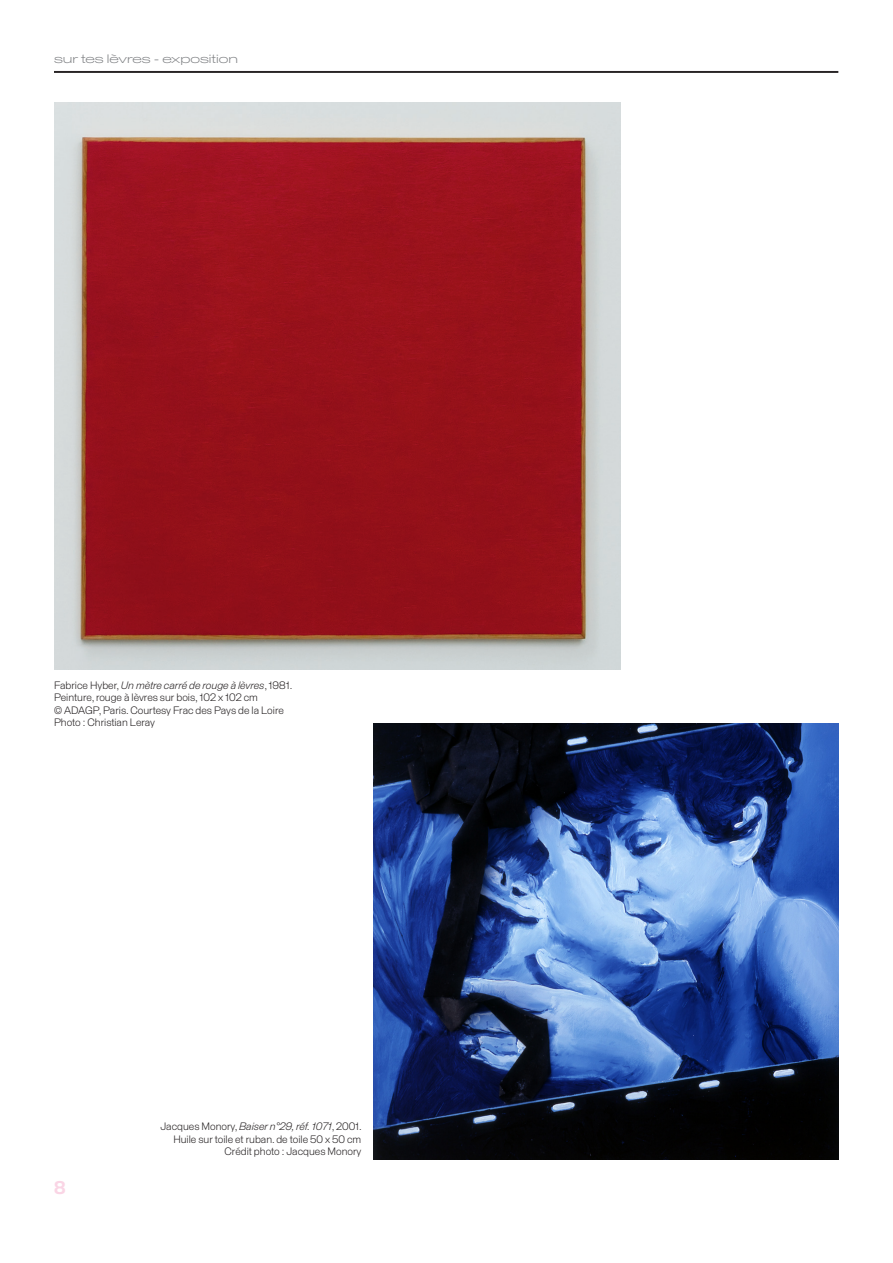
<style>
.page{position:relative;width:893px;height:1263px;background:#fff}
.page>*{position:absolute;margin:0;border:0;box-sizing:border-box;transform-origin:0 0}
.t1{font:600 18px "Staff";color:#fad5e5}
.t2{font:300 12px "Staff X Wide";color:#808285}
.t3{font:300 10.5px "Staff";color:#231f20}
.t4{font:italic 300 10.5px "Staff";color:#231f20}
.s1{font-style:normal}
.s2{font-style:italic}
</style>
<div class="page">
<hr style="left:54px;top:71px;width:784px;height:1px;background:#231f20">
<hr style="left:54px;top:72px;width:784px;height:1px;background:#231f20">
<img style="left:54px;top:102px;width:567px;height:567px">
<img style="left:373px;top:724px;width:466px;height:436px">
<p class="t2" style="left:54px;top:51px;width:186px">sur tes lèvres - exposition</p>
<p class="t4" style="left:54px;top:679px;width:240px"><span class="s1">Fabrice Hyber,</span> Un mètre carré de rouge à lèvres<span class="s1">, 1981.</span></p>
<p class="t3" style="left:54px;top:691px;width:205px">Peinture, rouge à lèvres sur bois, 102 x 102 cm</p>
<p class="t3" style="left:54px;top:704px;width:231px">© ADAGP, Paris. Courtesy Frac des Pays de la Loire</p>
<p class="t3" style="left:54px;top:716px;width:103px">Photo : Christian Leray</p>
<h1 class="t1" style="left:54px;top:1177px;width:13px">8</h1>
<p class="t3" style="left:160px;top:1120px;width:203px">Jacques Monory, <span class="s2">Baiser n°29, réf. 1071</span>, 2001.</p>
<p class="t3" style="left:173px;top:1133px;width:190px">Huile sur toile et ruban. de toile 50 x 50 cm</p>
<p class="t3" style="left:225px;top:1145px;width:138px">Crédit photo : Jacques Monory</p>
</div>
